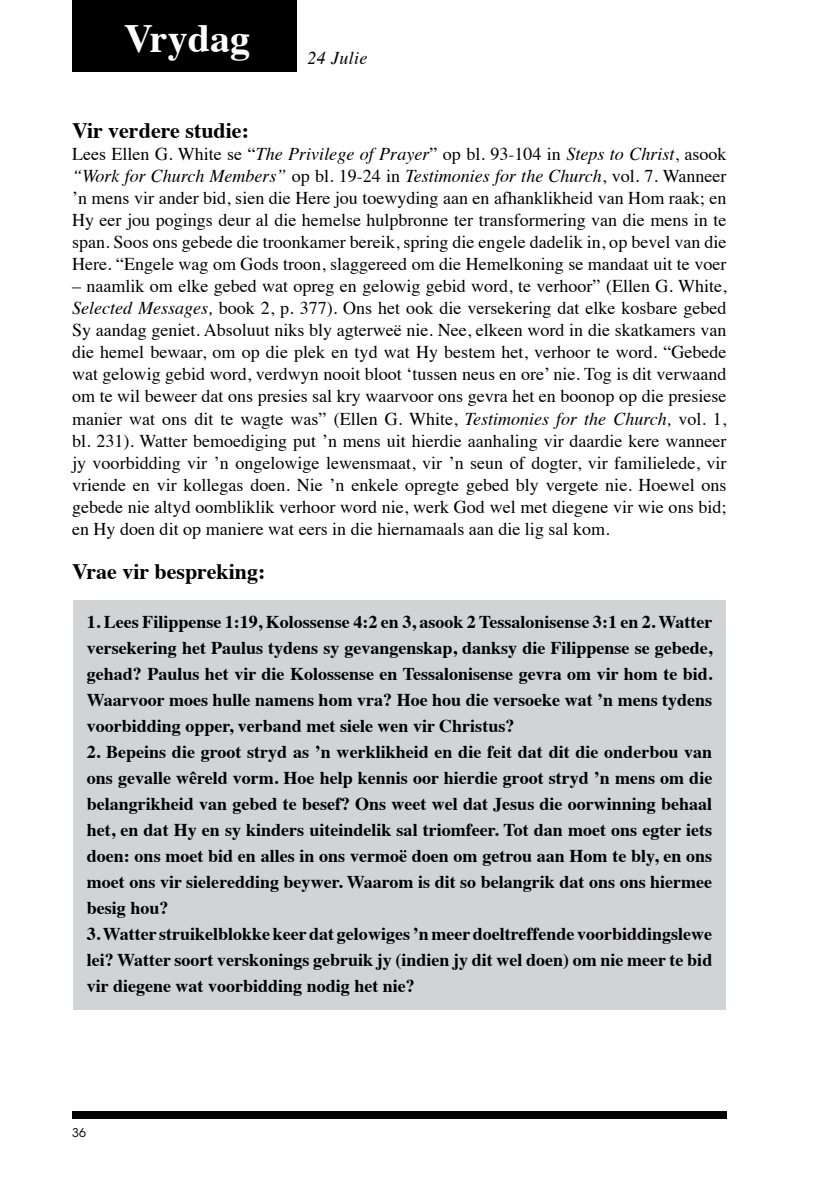
<style>
.page{position:relative;width:840px;height:1191px;background:#fff}
.page>*{position:absolute;margin:0;border:0;box-sizing:border-box;transform-origin:0 0}
.t1{font:700 40px "Times";color:#fff}
.t2{font:700 22px "Times";color:#000}
.t3{font:18px/22px "Times";color:#000;text-align:justify}
.t4{font:700 18px/26px "Times";color:#000;text-align:justify}
.t5{font:italic 18px "Times";letter-spacing:.02em;color:#000}
.t6{font:12px "ITC Avant Garde Std";color:#000}
.s1{font-style:italic}
</style>
<div class="page">
<div style="left:72px;top:1111px;width:654px;height:8px;background:#000"></div>
<div style="left:72px;top:0;width:225px;height:71px;background:#000"></div>
<div style="left:73px;top:600px;width:652px;height:409px;background:#d1d3d4"></div>
<h1 class="t1" style="left:124px;top:0;width:127px">Vrydag</h1>
<p class="t5" style="left:307px;top:42px;width:62px">24 Julie</p>
<p class="t2" style="left:72px;top:110px;width:178px">Vir verdere studie:</p>
<p class="t3" style="left:72px;top:142px;width:655px">Lees Ellen G. White se “<span class="s1">The Privilege of Prayer</span>” op bl. 93-104 in <span class="s1">Steps to Christ</span>, asook <span class="s1">“Work for Church Members”</span> op bl. 19-24 in <span class="s1">Testimonies for the Church</span>, vol. 7. Wanneer ’n mens vir ander bid, sien die Here jou toewyding aan en afhanklikheid van Hom raak; en Hy eer jou pogings deur al die hemelse hulpbronne ter transformering van die mens in te span. Soos ons gebede die troonkamer bereik, spring die engele dadelik in, op bevel van die Here. “Engele wag om Gods troon, slaggereed om die Hemelkoning se mandaat uit te voer</p>
<p class="t3" style="left:72px;top:274px;width:655px">– naamlik om elke gebed wat opreg en gelowig gebid word, te verhoor” (Ellen G. White, <span class="s1">Selected Messages,</span> book 2, p. 377). Ons het ook die versekering dat elke kosbare gebed Sy aandag geniet. Absoluut niks bly agterweë nie. Nee, elkeen word in die skatkamers van die hemel bewaar, om op die plek en tyd wat Hy bestem het, verhoor te word. “Gebede wat gelowig gebid word, verdwyn nooit bloot ‘tussen neus en ore’ nie. Tog is dit verwaand om te wil beweer dat ons presies sal kry waarvoor ons gevra het en boonop op die presiese manier wat ons dit te wagte was” (Ellen G. White, <span class="s1">Testimonies for the Church,</span> vol. 1, bl. 231). Watter bemoediging put ’n mens uit hierdie aanhaling vir daardie kere wanneer jy voorbidding vir ’n ongelowige lewensmaat, vir ’n seun of dogter, vir familielede, vir vriende en vir kollegas doen. Nie ’n enkele opregte gebed bly vergete nie. Hoewel ons gebede nie altyd oombliklik verhoor word nie, werk God wel met diegene vir wie ons bid; en Hy doen dit op maniere wat eers in die hiernamaals aan die lig sal kom.</p>
<p class="t2" style="left:72px;top:550px;width:195px">Vrae vir bespreking:</p>
<p class="t4" style="left:87px;top:606px;width:627px">1. Lees Filippense 1:19, Kolossense 4:2 en 3, asook 2 Tessalonisense 3:1 en 2. Watter versekering het Paulus tydens sy gevangenskap, danksy die Filippense se gebede, gehad? Paulus het vir die Kolossense en Tessalonisense gevra om vir hom te bid.<br>Waarvoor moes hulle namens hom vra? Hoe hou die versoeke wat ’n mens tydens voorbidding opper, verband met siele wen vir Christus?</p>
<p class="t4" style="left:87px;top:736px;width:626px">2. Bepeins die groot stryd as ’n werklikheid en die feit dat dit die onderbou van ons gevalle wêreld vorm. Hoe help kennis oor hierdie groot stryd ’n mens om die belangrikheid van gebed te besef? Ons weet wel dat Jesus die oorwinning behaal het, en dat Hy en sy kinders uiteindelik sal triomfeer. Tot dan moet ons egter iets doen: ons moet bid en alles in ons vermoë doen om getrou aan Hom te bly, en ons moet ons vir sieleredding beywer. Waarom is dit so belangrik dat ons ons hiermee besig hou?</p>
<p class="t4" style="left:87px;top:918px;width:626px">3. Watter struikelblokke keer dat gelowiges ’n meer doeltreffende voorbiddingslewe lei? Watter soort verskonings gebruik jy (indien jy dit wel doen) om nie meer te bid vir diegene wat voorbidding nodig het nie?</p>
<p class="t6" style="left:72px;top:1125px;width:15px">36</p>
</div>
